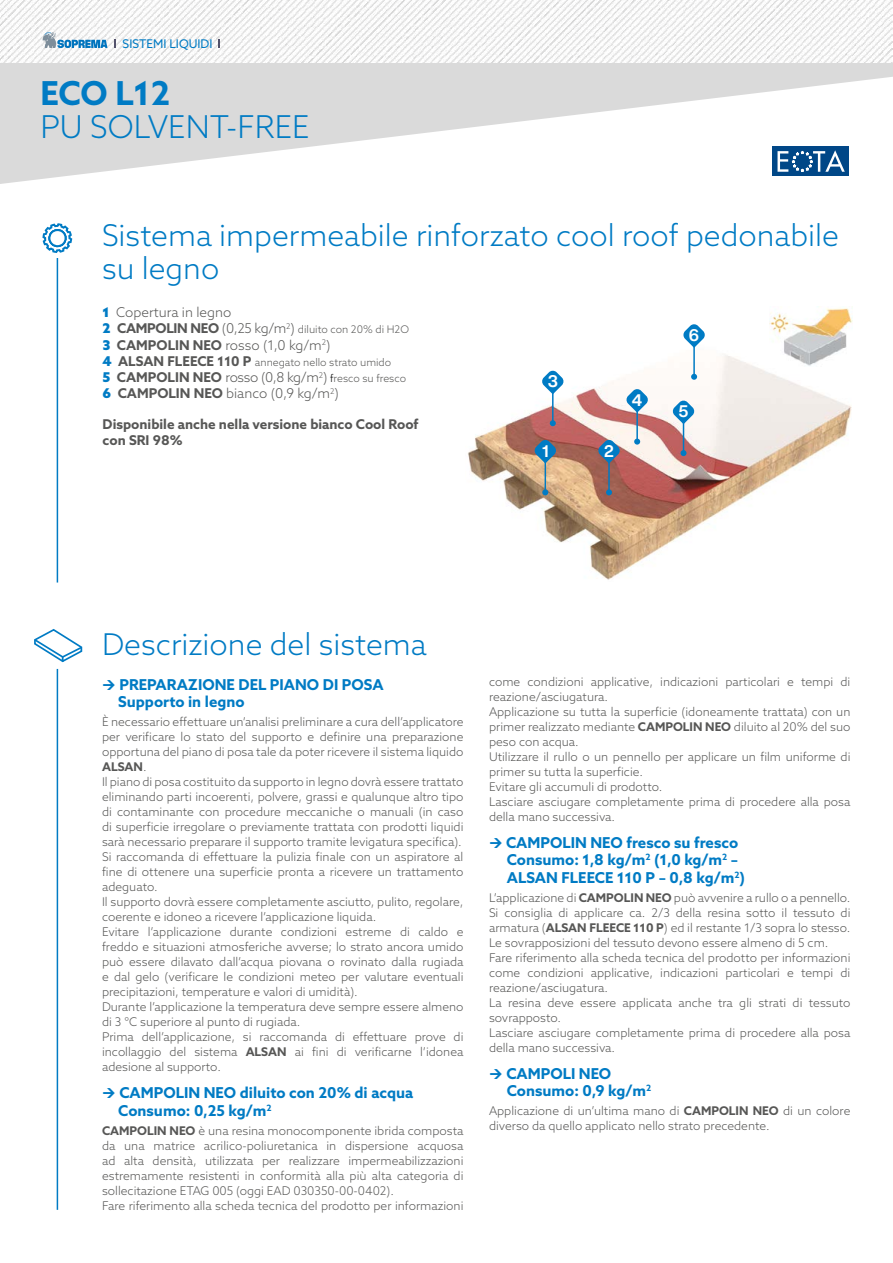
<style>
.page{position:relative;width:893px;height:1263px;background:#fff}
.page>*{position:absolute;margin:0;border:0;box-sizing:border-box;transform-origin:0 0}
.t1{font:700 33px "Azo Sans";letter-spacing:-.005em;color:#007bc4}
.t2{font:300 31.5px "Azo Sans";color:#007bc4}
.t3{font:300 30px/33px "Azo Sans";color:#007bc4}
.t4{font:700 16.5px "Helvetica Now Display";color:#fff}
.t5{font:700 15px/17.5px "Azo Sans";color:#007bc4}
.t6{font:300 13.5px/16.2px "Azo Sans";letter-spacing:-.02em;color:#575756}
.t7{font:700 13.5px/16.2px "Azo Sans";color:#575756}
.t8{font:300 13.5px "Azo Sans";color:#575756}
.t9{font:300 12px/15px "Azo Sans";color:#575756}
.t10{font:12px "Azo Sans";color:#007bc4}
.t11{font:300 10.5px "Azo Sans";color:#575756}
.s1{font-weight:900;color:#007bc4}
.s2{font-weight:900;font-size:13.5px;color:#007bc4}
.s3{font-weight:700;font-size:13.5px}
.s4{font-size:13.5px}
.s5{font-weight:700}
.s6{font-size:10.5px;color:#000}
.s7{font-size:10.5px}
</style>
<div class="page">
<svg style="left:0;top:63px;width:893px;height:121px;fill:#dadada"></svg>
<img style="left:0;top:0;width:893px;height:63px">
<svg style="left:43px;top:32px;width:64px;height:16px"></svg>
<hr style="left:57px;top:258px;width:1px;height:324px;background:#007bc4">
<svg style="left:42px;top:223px;width:31px;height:30px"></svg>
<img style="left:468px;top:355px;width:383px;height:225px">
<svg style="left:542px;top:370px;width:22px;height:24px"></svg>
<hr style="left:552px;top:389px;width:2px;height:34px;background:#007bc4">
<svg style="left:550px;top:420px;width:6px;height:6px"></svg>
<svg style="left:598px;top:439px;width:22px;height:24px"></svg>
<hr style="left:608px;top:458px;width:2px;height:34px;background:#007bc4">
<svg style="left:606px;top:489px;width:6px;height:6px"></svg>
<svg style="left:534px;top:439px;width:22px;height:24px"></svg>
<hr style="left:545px;top:458px;width:1px;height:34px;background:#007bc4">
<svg style="left:542px;top:489px;width:6px;height:6px"></svg>
<svg style="left:626px;top:389px;width:22px;height:24px"></svg>
<hr style="left:636px;top:407px;width:2px;height:35px;background:#007bc4">
<svg style="left:634px;top:439px;width:6px;height:6px"></svg>
<svg style="left:672px;top:400px;width:23px;height:24px"></svg>
<hr style="left:683px;top:419px;width:1px;height:34px;background:#007bc4">
<svg style="left:680px;top:450px;width:6px;height:6px"></svg>
<svg style="left:683px;top:324px;width:22px;height:23px"></svg>
<hr style="left:693px;top:342px;width:2px;height:35px;background:#007bc4">
<svg style="left:691px;top:374px;width:6px;height:6px"></svg>
<img style="left:769px;top:308px;width:84px;height:58px">
<svg style="left:34px;top:629px;width:49px;height:34px"></svg>
<hr style="left:57px;top:669px;width:1px;height:541px;background:#007bc4">
<div style="left:773px;top:147px;width:76px;height:29px;background:#004787"></div>
<svg style="left:777px;top:150px;width:68px;height:22px"></svg>
<p class="t10" style="left:123px;top:36px;width:91px">SISTEMI LIQUIDI</p>
<h1 class="t1" style="left:40px;top:71px;width:131px">ECO L12</h1>
<h2 class="t2" style="left:40px;top:106px;width:271px">PU SOLVENT-FREE</h2>
<h3 class="t3" style="left:102px;top:219px;width:738px">Sistema impermeabile rinforzato cool roof pedonabile su legno</h3>
<p class="t8" style="left:103px;top:304px;width:130px"><span class="s1">1</span> Copertura in legno</p>
<p class="t11" style="left:103px;top:323px;width:308px"><span class="s2">2</span> <span class="s3">CAMPOLIN NEO</span> <span class="s4">(0,25 kg/m</span><sup>2</sup><span class="s4">)</span> diluito con 20% di H2O</p>
<p class="t8" style="left:103px;top:336px;width:230px"><span class="s1">3</span> <span class="s5">CAMPOLIN NEO</span> rosso (1,0 kg/m<sup>2</sup>)</p>
<p class="t11" style="left:103px;top:355px;width:290px"><span class="s2">4</span> <span class="s3">ALSAN FLEECE 110 P</span> annegato nello strato umido</p>
<p class="t6" style="left:103px;top:369px;width:305px"><span class="s1">5</span> <span class="s5">CAMPOLIN NEO</span> rosso (0,8 kg/m<sup>2</sup>) <span class="s6">f</span><span class="s7">resco su fresco<br></span><span class="s1">6</span> <span class="s5">CAMPOLIN NEO</span> bianco (0,9 kg/m<sup>2</sup>)</p>
<p class="t7" style="left:103px;top:416px;width:317px">Disponibile anche nella versione bianco Cool Roof con SRI 98%</p>
<h3 class="t4" style="left:689px;top:324px;width:12px">6</h3>
<h3 class="t4" style="left:548px;top:370px;width:12px">3</h3>
<h3 class="t4" style="left:632px;top:389px;width:12px">4</h3>
<h3 class="t4" style="left:678px;top:400px;width:11px">5</h3>
<h3 class="t4" style="left:542px;top:439px;width:8px">1</h3>
<h3 class="t4" style="left:604px;top:439px;width:11px">2</h3>
<h3 class="t3" style="left:102px;top:627px;width:326px">Descrizione del sistema</h3>
<p class="t5" style="left:118px;top:675px;width:267px">PREPARAZIONE DEL PIANO DI POSA<br>Supporto in legno</p>
<p class="t9" style="left:102px;top:714px;width:363px">È necessario effettuare un’analisi preliminare a cura dell’applicatore per verificare lo stato del supporto e definire una preparazione opportuna del piano di posa tale da poter ricevere il sistema liquido <span class="s5">ALSAN</span>.<br>Il piano di posa costituito da supporto in legno dovrà essere trattato eliminando parti incoerenti, polvere, grassi e qualunque altro tipo di contaminante con procedure meccaniche o manuali (in caso di superficie irregolare o previamente trattata con prodotti liquidi sarà necessario preparare il supporto tramite levigatura specifica).<br>Si raccomanda di effettuare la pulizia finale con un aspiratore al fine di ottenere una superficie pronta a ricevere un trattamento adeguato.<br>Il supporto dovrà essere completamente asciutto, pulito, regolare, coerente e idoneo a ricevere l’applicazione liquida.<br>Evitare l’applicazione durante condizioni estreme di caldo e freddo e situazioni atmosferiche avverse; lo strato ancora umido può essere dilavato dall’acqua piovana o rovinato dalla rugiada e dal gelo (verificare le condizioni meteo per valutare eventuali precipitazioni, temperature e valori di umidità).<br>Durante l’applicazione la temperatura deve sempre essere almeno di 3 °C superiore al punto di rugiada.<br>Prima dell’applicazione, si raccomanda di effettuare prove di incollaggio del sistema <span class="s5">ALSAN</span> ai fini di verificarne l’idonea adesione al supporto.</p>
<p class="t5" style="left:118px;top:1084px;width:296px">CAMPOLIN NEO diluito con 20% di acqua<br>Consumo: 0,25 kg/m<sup>2</sup></p>
<p class="t9" style="left:102px;top:1123px;width:363px"><span class="s5">CAMPOLIN NEO</span> è una resina monocomponente ibrida composta da una matrice acrilico-poliuretanica in dispersione acquosa ad alta densità, utilizzata per realizzare impermeabilizzazioni estremamente resistenti in conformità alla più alta categoria di sollecitazione ETAG 005 (oggi EAD 030350-00-0402).<br>Fare riferimento alla scheda tecnica del prodotto per informazioni</p>
<p class="t9" style="left:489px;top:674px;width:363px">come condizioni applicative, indicazioni particolari e tempi di reazione/asciugatura.<br>Applicazione su tutta la superficie (idoneamente trattata) con un primer realizzato mediante <span class="s5">CAMPOLIN NEO</span> diluito al 20% del suo peso con acqua.<br>Utilizzare il rullo o un pennello per applicare un film uniforme di primer su tutta la superficie.<br>Evitare gli accumuli di prodotto.<br>Lasciare asciugare completamente prima di procedere alla posa della mano successiva.</p>
<p class="t5" style="left:506px;top:833px;width:240px">CAMPOLIN NEO fresco su fresco<br>Consumo: 1,8 kg/m<sup>2</sup> (1,0 kg/m<sup>2</sup> –<br>ALSAN FLEECE 110 P – 0,8 kg/m<sup>2</sup>)</p>
<p class="t9" style="left:489px;top:890px;width:363px">L’applicazione di <span class="s5">CAMPOLIN NEO</span> può avvenire a rullo o a pennello.<br>Si consiglia di applicare ca. 2/3 della resina sotto il tessuto di armatura (<span class="s5">ALSAN FLEECE 110 P</span>) ed il restante 1/3 sopra lo stesso.<br>Le sovrapposizioni del tessuto devono essere almeno di 5 cm.<br>Fare riferimento alla scheda tecnica del prodotto per informazioni come condizioni applicative, indicazioni particolari e tempi di reazione/asciugatura.<br>La resina deve essere applicata anche tra gli strati di tessuto sovrapposto.<br>Lasciare asciugare completamente prima di procedere alla posa della mano successiva.</p>
<p class="t5" style="left:506px;top:1064px;width:146px">CAMPOLI NEO<br>Consumo: 0,9 kg/m<sup>2</sup></p>
<p class="t9" style="left:489px;top:1103px;width:363px">Applicazione di un’ultima mano di <span class="s5">CAMPOLIN NEO</span> di un colore diverso da quello applicato nello strato precedente.</p>
</div>
